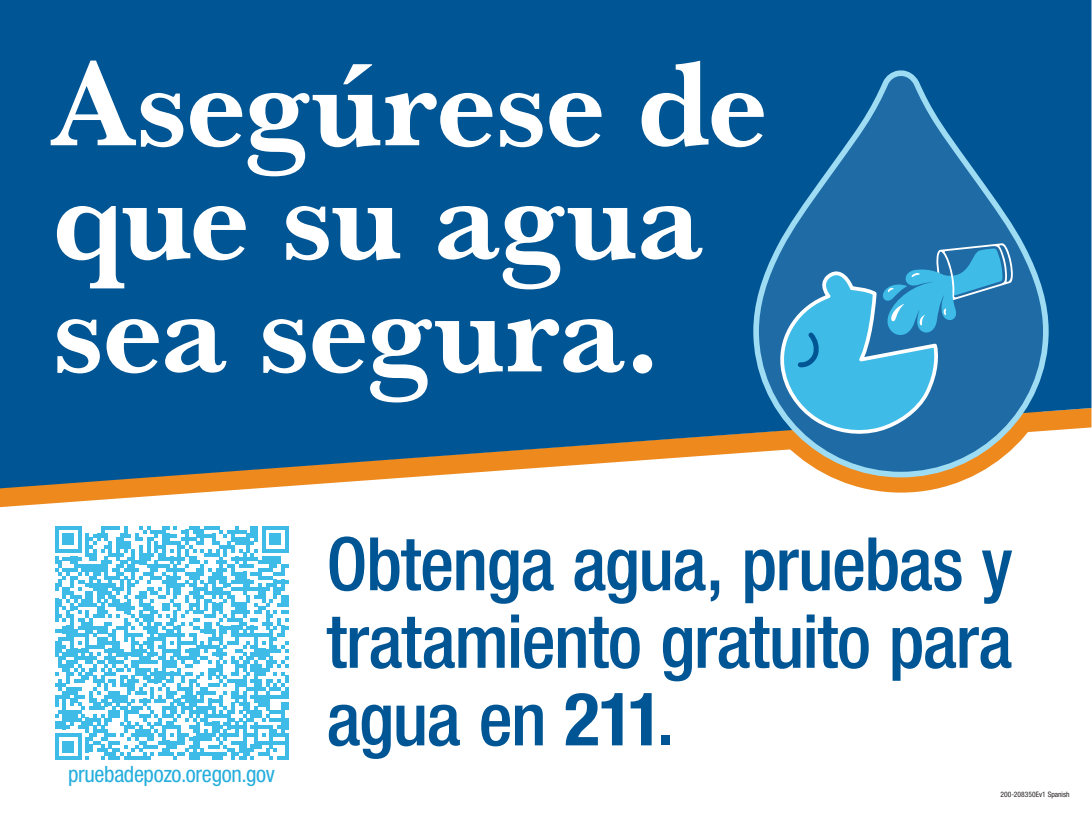
<style>
.page{position:relative;width:1092px;height:822px;background:#fff}
.page>*{position:absolute;margin:0;border:0;box-sizing:border-box;transform-origin:0 0}
.t1{font:700 124.75px/113px "Baskerville URW";letter-spacing:-.015em;color:#fff}
.t2{font:500 condensed 73.75px/77.5px "Helvetica Neue LT Std";letter-spacing:-.02em;color:#005594;text-align:justify}
.t3{font:condensed 22.5px "Helvetica Neue LT Std";letter-spacing:-.015em;color:#26aedd}
.t4{font:condensed 7.5px "Helvetica Neue LT Std";color:#231f20}
.s1{font-weight:700}
</style>
<div class="page">
<svg style="left:0;top:488px;width:939px;height:19px"></svg>
<div style="left:0;top:0;width:1091px;height:488px;background:#005594"></div>
<svg style="left:55px;top:526px;width:233px;height:233px"></svg>
<hr style="left:285px;top:732px;width:3px;height:27px;background:#3ebbe7">
<svg style="left:750px;top:67px;width:301px;height:413px;background:#3072a0"></svg>
<svg style="left:774px;top:243px;width:238px;height:196px;background:#3993c3"></svg>
<h1 class="t1" style="left:52px;top:52px;width:717px">Asegúrese de que su agua sea segura.</h1>
<p class="t3" style="left:68px;top:761px;width:208px">pruebadepozo.oregon.gov</p>
<p class="t2" style="left:326px;top:524px;width:687px">Obtenga agua, pruebas y tratamiento gratuito para agua en <span class="s1">211</span>.</p>
<p class="t4" style="left:1000px;top:789px;width:70px">200-208350Ev1 Spanish</p>
</div>
